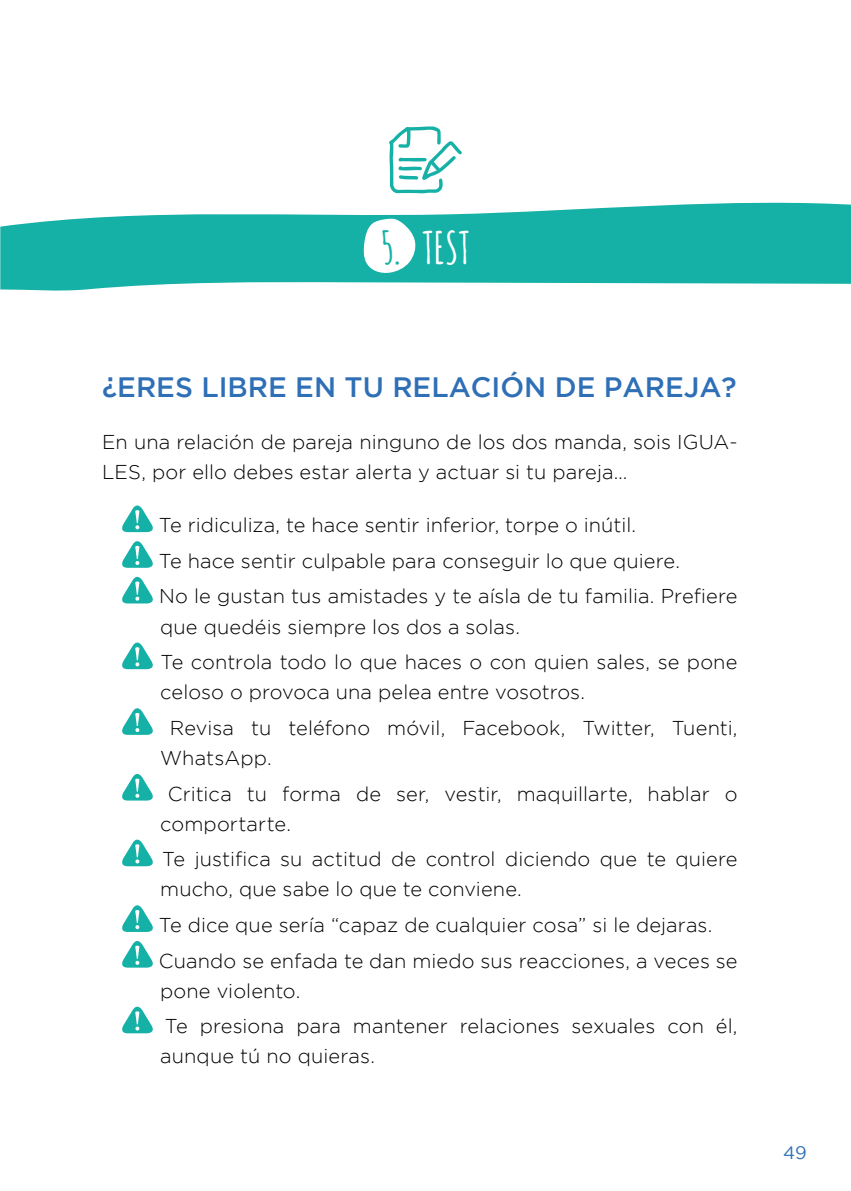
<style>
.page{position:relative;width:851px;height:1191px;background:#fff}
.page>*{position:absolute;margin:0;border:0;box-sizing:border-box;transform-origin:0 0}
.t1{font:700 44px "Amatic SC";color:#fff}
.t2{font:500 28px "Gotham";color:#2e6fb6}
.t3{font:300 20px/35.6px "Gotham";letter-spacing:.005em;color:#000}
.t4{font:18px "Gotham";color:#2e6fb6}
.s1{color:#15b1a6}
</style>
<div class="page">
<svg style="left:0;top:202px;width:850px;height:89px;fill:#15b1a6"></svg>
<svg style="left:122px;top:505px;width:31px;height:98px"></svg>
<svg style="left:122px;top:642px;width:31px;height:27px"></svg>
<svg style="left:122px;top:708px;width:31px;height:27px"></svg>
<svg style="left:122px;top:774px;width:31px;height:26px"></svg>
<svg style="left:122px;top:839px;width:31px;height:27px"></svg>
<svg style="left:122px;top:905px;width:31px;height:62px"></svg>
<svg style="left:122px;top:1006px;width:31px;height:27px"></svg>
<svg style="left:389px;top:126px;width:73px;height:67px"></svg>
<svg style="left:363px;top:218px;width:53px;height:56px"></svg>
<h1 class="t1" style="left:381px;top:217px;width:90px"><span class="s1">5.</span> TEST</h1>
<h2 class="t2" style="left:102px;top:368px;width:53px">¿ERES</h2>
<h2 class="t2" style="left:201px;top:368px;width:18px">LIBRE</h2>
<h2 class="t2" style="left:295px;top:368px;width:117px">ENTURELACIÓN</h2>
<h2 class="t2" style="left:554px;top:368px;width:70px">DE PAREJA</h2>
<h2 class="t2" style="left:721px;top:368px;width:17px">?</h2>
<p class="t3" style="left:102px;top:427px;width:636px;line-height:30px">En una relación de pareja ninguno de los dos manda, sois IGUA-<br>LES, por ello debes estar alerta y actuar si tu pareja…</p>
<p class="t3" style="left:159px;top:507px;width:580px">Te ridiculiza, te hace sentir inferior, torpe o inútil.<br>Te hace sentir culpable para conseguir lo que quiere.<br>No le gustan tus amistades y te aísla de tu familia. Prefiere</p>
<p class="t3" style="left:160px;top:608px;width:578px">que quedéis siempre los dos a solas.<br>Te controla todo lo que haces o con quien sales, se pone</p>
<p class="t3" style="left:170px;top:674px;width:569px;text-indent:-10px">celoso o provoca una pelea entre vosotros.<br>Revisa tu teléfono móvil, Facebook, Twitter, Tuenti,</p>
<p class="t3" style="left:168px;top:739px;width:571px;text-indent:-8px">WhatsApp.<br>Critica tu forma de ser, vestir, maquillarte, hablar o</p>
<p class="t3" style="left:160px;top:805px;width:578px">comportarte.<br>Te justifica su actitud de control diciendo que te quiere</p>
<p class="t3" style="left:159px;top:871px;width:580px">mucho, que sabe lo que te conviene.<br>Te dice que sería “capaz de cualquier cosa” si le dejaras.<br>Cuando se enfada te dan miedo sus reacciones, a veces se</p>
<p class="t3" style="left:160px;top:972px;width:578px">pone violento.<br>Te presiona para mantener relaciones sexuales con él,</p>
<p class="t3" style="left:160px;top:1038px;width:216px">aunque tú no quieras.</p>
<p class="t4" style="left:783px;top:1140px;width:25px">49</p>
</div>
